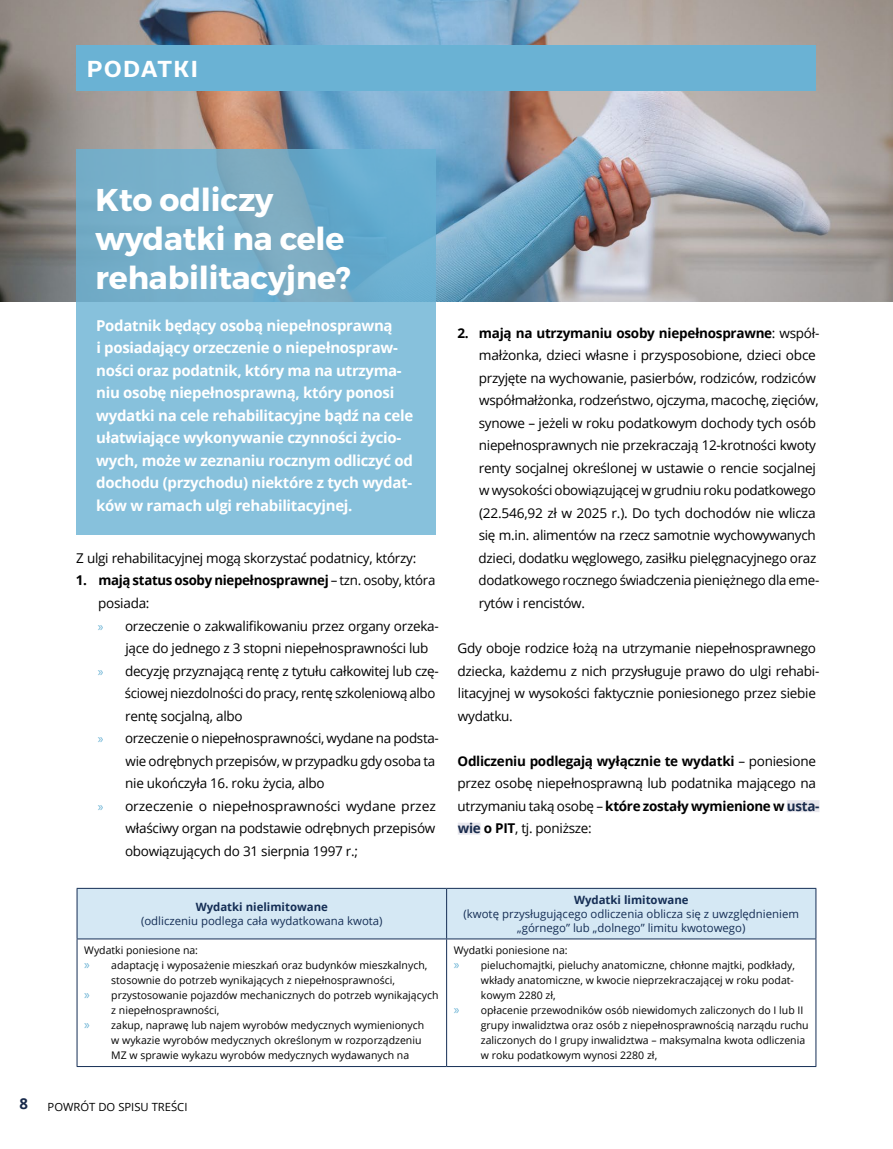
<style>
.page{position:relative;width:893px;height:1149px;background:#fff}
.page>*{position:absolute;margin:0;border:0;box-sizing:border-box;transform-origin:0 0}
.t1{font:31.5px/39px "Trueno Bd";letter-spacing:-.005em;color:#fff}
.t2{font:700 21px "Usual";letter-spacing:.09em;color:#fff}
.t3{font:700 15px/22.5px "Open Sans";letter-spacing:-.02em;color:#fff}
.t4{font:700 15px "Open Sans";color:#182a4b}
.t5{font:13.5px/22.5px "Open Sans";letter-spacing:-.02em;color:#000}
.t6{font:700 13.5px "Open Sans";letter-spacing:-.025em;color:#000}
.t7{font:11.4px/13.6px "Open Sans";color:#152e55;text-align:center}
.t8{font:700 11.4px "Open Sans";color:#152e55}
.t9{font:11.25px "Open Sans";color:#000}
.t10{font:10.5px "Open Sans";color:#000}
.s1{font-weight:400}
.s2{font-family:"Myriad Pro";color:#6ab2d4}
.s3{font-family:"Myriad Pro";font-size:13.5px;color:#6ab2d4}
.s4{font-weight:700}
.s5{font-weight:700;color:#182a4b}
</style>
<div class="page">
<img style="left:0;top:0;width:893px;height:301px">
<div style="left:787px;top:800px;width:32px;height:12px;background:#e8e7ed"></div>
<div style="left:458px;top:822px;width:23px;height:12px;background:#e8e7ed"></div>
<div style="left:76px;top:46px;width:740px;height:45px;background:#6ab2d4"></div>
<svg style="left:77px;top:149px;width:359px;height:385px;background:#7eb8d4"></svg>
<div style="left:78px;top:888px;width:737px;height:50px;background:#d5e8f4"></div>
<hr style="left:77px;top:887px;width:370px;height:1px;background:#152e55">
<hr style="left:77px;top:888px;width:1px;height:50px;background:#152e55">
<hr style="left:447px;top:887px;width:369px;height:1px;background:#152e55">
<hr style="left:446px;top:888px;width:1px;height:50px;background:#152e55">
<hr style="left:815px;top:888px;width:1px;height:50px;background:#152e55">
<hr style="left:77px;top:938px;width:370px;height:1px;background:#152e55">
<hr style="left:77px;top:939px;width:1px;height:126px;background:#152e55">
<hr style="left:447px;top:938px;width:369px;height:1px;background:#152e55">
<hr style="left:446px;top:939px;width:1px;height:126px;background:#152e55">
<hr style="left:815px;top:939px;width:1px;height:126px;background:#152e55">
<hr style="left:77px;top:1065px;width:370px;height:1px;background:#152e55">
<hr style="left:447px;top:1065px;width:369px;height:1px;background:#152e55">
<h2 class="t2" style="left:87px;top:57px;width:112px">PODATKI</h2>
<h1 class="t1" style="left:96px;top:181px;width:257px">Kto odliczy wydatki na cele rehabilitacyjne?</h1>
<p class="t3" style="left:96px;top:313px;width:319px">Podatnik będący osobą niepełnosprawną<br>i posiadający orzeczenie o niepełnospraw&shy;ności oraz podatnik, który ma na utrzyma&shy;niu osobę niepełnosprawną, który ponosi wydatki na cele rehabilitacyjne bądź na cele ułatwiające wykonywanie czynności życio&shy;wych, może w zeznaniu rocznym odliczyć od dochodu (przychodu) niektóre z tych wydat&shy;ków w ramach ulgi rehabilitacyjnej.</p>
<p class="t5" style="left:76px;top:546px;width:341px">Z ulgi rehabilitacyjnej mogą skorzystać podatnicy, którzy:</p>
<p class="t6" style="left:76px;top:571px;width:361px">1. mają status osoby niepełnosprawnej <span class="s1">– tzn. osoby, która</span></p>
<p class="t5" style="left:98px;top:591px;width:53px">posiada:</p>
<p class="t5" style="left:98px;top:614px;width:343px"><span class="s2">»</span> orzeczenie o zakwalifikowaniu przez organy orzeka-</p>
<p class="t5" style="left:125px;top:636px;width:305px">jące do jednego z 3 stopni niepełnosprawności lub</p>
<p class="t5" style="left:98px;top:659px;width:343px"><span class="s2">»</span> decyzję przyznającą rentę z tytułu całkowitej lub czę-</p>
<p class="t5" style="left:125px;top:681px;width:312px">ściowej niezdolności do pracy, rentę szkoleniową albo</p>
<p class="t5" style="left:125px;top:704px;width:119px">rentę socjalną, albo</p>
<p class="t5" style="left:98px;top:726px;width:342px"><span class="s2">»</span> orzeczenie o niepełnosprawności, wydane na podsta-</p>
<p class="t5" style="left:126px;top:749px;width:311px">wie odrębnych przepisów, w przypadku gdy osoba ta</p>
<p class="t5" style="left:125px;top:771px;width:201px">nie ukończyła 16. roku życia, albo</p>
<p class="t5" style="left:98px;top:794px;width:340px"><span class="s2">»</span> orzeczenie o niepełnosprawności wydane przez</p>
<p class="t5" style="left:126px;top:816px;width:311px">właściwy organ na podstawie odrębnych przepisów</p>
<p class="t5" style="left:125px;top:839px;width:234px">obowiązujących do 31 sierpnia 1997 r.;</p>
<p class="t8" style="left:196px;top:898px;width:134px">Wydatki nielimitowane</p>
<p class="t7" style="left:141px;top:913px;width:243px">(odliczeniu podlega cała wydatkowana kwota)</p>
<p class="t10" style="left:84px;top:942px;width:115px">Wydatki poniesione na:</p>
<p class="t10" style="left:84px;top:957px;width:345px"><span class="s3">»</span> adaptację i wyposażenie mieszkań oraz budynków mieszkalnych,</p>
<p class="t10" style="left:111px;top:972px;width:285px">stosownie do potrzeb wynikających z niepełnosprawności,</p>
<p class="t10" style="left:84px;top:987px;width:356px"><span class="s3">»</span> przystosowanie pojazdów mechanicznych do potrzeb wynikających</p>
<p class="t10" style="left:111px;top:1002px;width:110px">z niepełnosprawności,</p>
<p class="t10" style="left:84px;top:1017px;width:342px"><span class="s3">»</span> zakup, naprawę lub najem wyrobów medycznych wymienionych</p>
<p class="t10" style="left:111px;top:1032px;width:312px">w wykazie wyrobów medycznych określonym w rozporządzeniu</p>
<p class="t10" style="left:111px;top:1047px;width:299px">MZ w sprawie wykazu wyrobów medycznych wydawanych na</p>
<p class="t4" style="left:20px;top:1092px;width:10px">8</p>
<p class="t9" style="left:48px;top:1099px;width:141px">POWRÓT DO SPISU TREŚCI</p>
<p class="t5" style="left:479px;top:321px;width:342px;text-indent:-21px"><span class="s4">2. mają na utrzymaniu osoby niepełnosprawne</span>: współ&shy;małżonka, dzieci własne i przysposobione, dzieci obce przyjęte na wychowanie, pasierbów, rodziców, rodziców współmałżonka, rodzeństwo, ojczyma, macochę, zięciów, synowe – jeżeli w roku podatkowym dochody tych osób niepełnosprawnych nie przekraczają 12-krotności kwoty renty socjalnej określonej w ustawie o rencie socjalnej w wysokości obowiązującej w grudniu roku podatkowego (22.546,92 zł w 2025 r.). Do tych dochodów nie wlicza się m.in. alimentów na rzecz samotnie wychowywanych dzieci, dodatku węglowego, zasiłku pielęgnacyjnego oraz dodatkowego rocznego świadczenia pieniężnego dla eme&shy;rytów i rencistów.</p>
<p class="t5" style="left:457px;top:636px;width:364px">Gdy oboje rodzice łożą na utrzymanie niepełnosprawnego dziecka, każdemu z nich przysługuje prawo do ulgi rehabi&shy;litacyjnej w wysokości faktycznie poniesionego przez siebie wydatku.</p>
<p class="t5" style="left:457px;top:749px;width:363px"><span class="s4">Odliczeniu podlegają wyłącznie te wydatki</span> – poniesione przez osobę niepełnosprawną lub podatnika mającego na utrzymaniu taką osobę – <span class="s4">które zostały wymienione w</span> <span class="s5">usta&shy;wie</span> <span class="s4">o PIT</span>, tj. poniższe:</p>
<p class="t8" style="left:574px;top:891px;width:116px">Wydatki limitowane</p>
<p class="t7" style="left:463px;top:906px;width:337px">(kwotę przysługującego odliczenia oblicza się z uwzględnieniem „górnego” lub „dolnego” limitu kwotowego)</p>
<p class="t10" style="left:454px;top:942px;width:115px">Wydatki poniesione na:</p>
<p class="t10" style="left:454px;top:957px;width:343px"><span class="s3">»</span> pieluchomajtki, pieluchy anatomiczne, chłonne majtki, podkłady,</p>
<p class="t10" style="left:481px;top:972px;width:315px">wkłady anatomiczne, w kwocie nieprzekraczającej w roku podat-</p>
<p class="t10" style="left:481px;top:987px;width:76px">kowym 2280 zł,</p>
<p class="t10" style="left:454px;top:1002px;width:351px"><span class="s3">»</span> opłacenie przewodników osób niewidomych zaliczonych do I lub II</p>
<p class="t10" style="left:481px;top:1017px;width:329px">grupy inwalidztwa oraz osób z niepełnosprawnością narządu ruchu</p>
<p class="t10" style="left:481px;top:1032px;width:326px">zaliczonych do I grupy inwalidztwa – maksymalna kwota odliczenia</p>
<p class="t10" style="left:481px;top:1047px;width:178px">w roku podatkowym wynosi 2280 zł,</p>
</div>
